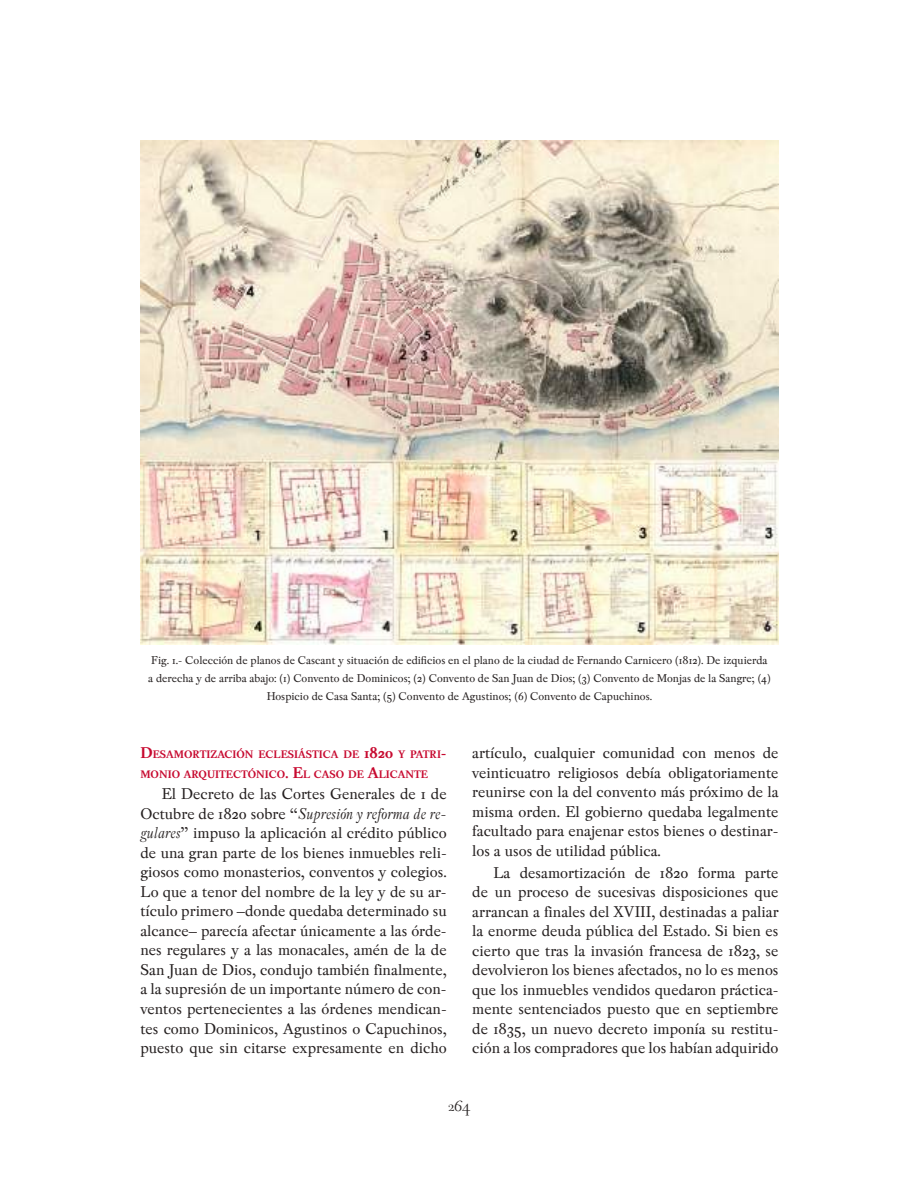
<style>
.page{position:relative;width:919px;height:1195px;background:#fff}
.page>*{position:absolute;margin:0;border:0;box-sizing:border-box;transform-origin:0 0}
.t1{font:18px "Peleguer";color:#241f1f}
.t2{font:16.5px/19.5px "Pradell";color:#241f1f;text-align:justify}
.t3{font:12px/18px "Pradell";color:#241f1f;text-align:center}
.t4{font:700 11.55px/19.5px "Pradell";color:#c7092f}
.s1{font-size:16.5px}
.s2{font-style:italic}
</style>
<div class="page">
<img style="left:140px;top:140px;width:638px;height:504px">
<p class="t3" style="left:148px;top:651px;width:624px">Fig. 1.- Colección de planos de Cascant y situación de edificios en el plano de la ciudad de Fernando Carnicero (1812). De izquierda a derecha y de arriba abajo: (1) Convento de Dominicos; (2) Convento de San Juan de Dios; (3) Convento de Monjas de la Sangre; (4)<br>Hospicio de Casa Santa; (5) Convento de Agustinos; (6) Convento de Capuchinos.</p>
<p class="t4" style="left:140px;top:745px;width:308px"><span class="s1">D</span>ESAMORTIZACIÓN ECLESIÁSTICA DE <span class="s1">1820</span> Y PATRI<span class="s1">-<br></span>MONIO ARQUITECTÓNICO<span class="s1">. E</span>L CASO DE <span class="s1">A</span>LICANTE</p>
<p class="t2" style="left:140px;top:784px;width:308px;text-indent:21px">El Decreto de las Cortes Generales de 1 de Octubre de 1820 sobre “<span class="s2">Supresión y reforma de re&shy;gulares</span>” impuso la aplicación al crédito público de una gran parte de los bienes inmuebles reli&shy;giosos como monasterios, conventos y colegios.<br>Lo que a tenor del nombre de la ley y de su ar&shy;tículo primero –donde quedaba determinado su alcance– parecía afectar únicamente a las órde&shy;nes regulares y a las monacales, amén de la de San Juan de Dios, condujo también finalmente, a la supresión de un importante número de con&shy;ventos pertenecientes a las órdenes mendican&shy;tes como Dominicos, Agustinos o Capuchinos, puesto que sin citarse expresamente en dicho</p>
<p class="t2" style="left:472px;top:743px;width:308px">artículo, cualquier comunidad con menos de veinticuatro religiosos debía obligatoriamente reunirse con la del convento más próximo de la misma orden. El gobierno quedaba legalmente facultado para enajenar estos bienes o destinar&shy;los a usos de utilidad pública.</p>
<p class="t2" style="left:472px;top:862px;width:308px;text-indent:21px">La desamortización de 1820 forma parte de un proceso de sucesivas disposiciones que arrancan a finales del XVIII, destinadas a paliar la enorme deuda pública del Estado. Si bien es cierto que tras la invasión francesa de 1823, se devolvieron los bienes afectados, no lo es menos que los inmuebles vendidos quedaron práctica&shy;mente sentenciados puesto que en septiembre de 1835, un nuevo decreto imponía su restitu&shy;ción a los compradores que los habían a dquirido</p>
<p class="t1" style="left:448px;top:1096px;width:23px">264</p>
</div>
